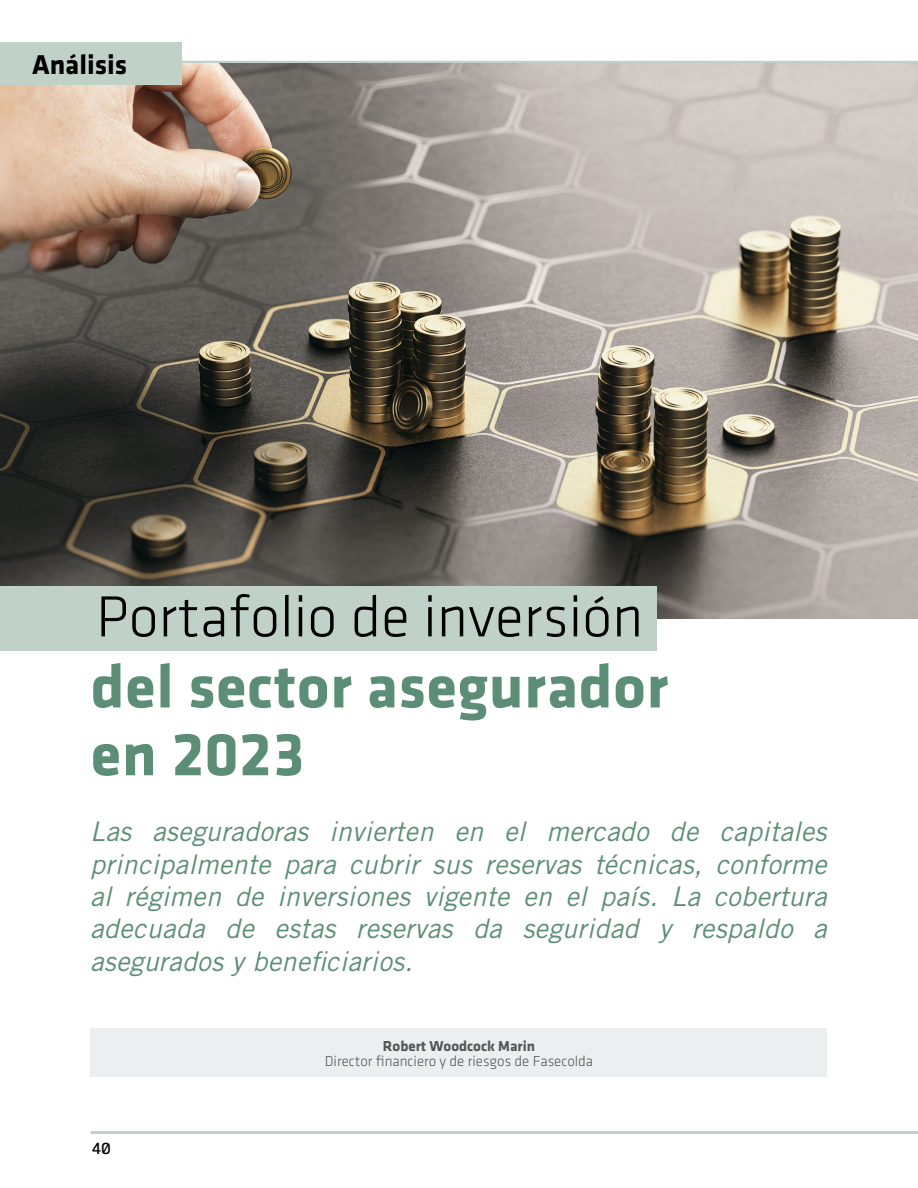
<style>
.page{position:relative;width:918px;height:1188px;background:#fff}
.page>*{position:absolute;margin:0;border:0;box-sizing:border-box;transform-origin:0 0}
.t1{font:700 63px "Klavika";letter-spacing:.01em;color:#5c8e77}
.t2{font:60px "Klavika Light TF";color:#000}
.t3{font:700 28.2px "Klavika";color:#000}
.t4{font:italic 27px/32.4px "Trade Gothic LT Std";letter-spacing:.01em;color:#5c8e77;text-align:justify}
.t5{font:15px "Klavika Light TF";color:#575756}
.t6{font:700 15px "Klavika";color:#575756}
.t7{font:15px "Collator";color:#000}
</style>
<div class="page">
<hr style="left:0;top:61px;width:918px;height:3px;background:#c0d2c8">
<hr style="left:91px;top:1131px;width:827px;height:3px;background:#c0d2c8">
<img style="left:0;top:63px;width:918px;height:555px">
<div style="left:0;top:586px;width:657px;height:64px;background:#c0d2c8"></div>
<div style="left:90px;top:1028px;width:737px;height:49px;background:#ebefef"></div>
<div style="left:0;top:42px;width:182px;height:42px;background:#c0d2c8"></div>
<p class="t3" style="left:32px;top:49px;width:96px">Análisis</p>
<h2 class="t2" style="left:96px;top:585px;width:549px">Portafolio de inversión</h2>
<h1 class="t1" style="left:91px;top:652px;width:579px">del sector asegurador</h1>
<h1 class="t1" style="left:91px;top:720px;width:216px">en 2023</h1>
<p class="t4" style="left:90px;top:816px;width:738px">Las aseguradoras invierten en el mercado de capitales principalmente para cubrir sus reservas técnicas, conforme al régimen de inversiones vigente en el país. La cobertura adecuada de estas reservas da seguridad y respaldo a asegurados y beneficiarios.</p>
<p class="t7" style="left:91px;top:1140px;width:21px">40</p>
<p class="t6" style="left:383px;top:1038px;width:154px">Robert Woodcock Marin</p>
<p class="t5" style="left:325px;top:1054px;width:270px">Director financiero y de riesgos de Fasecolda</p>
</div>
